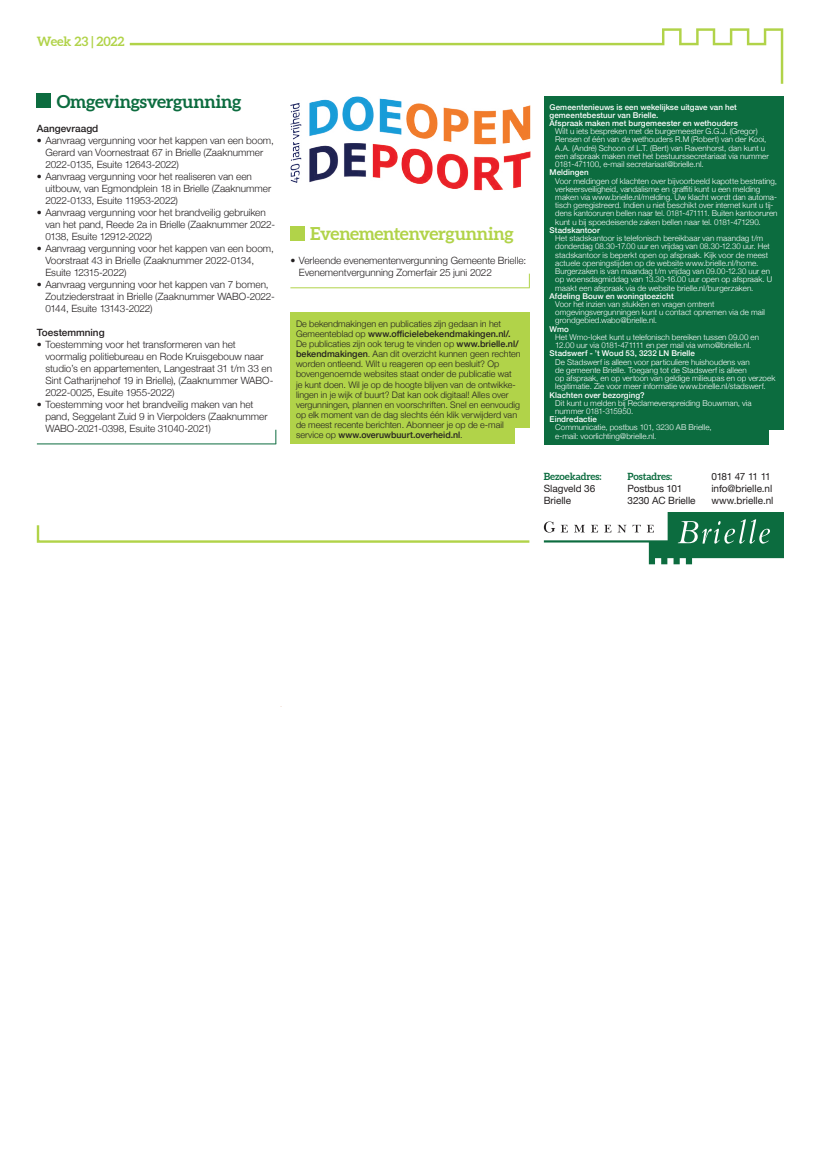
<style>
.page{position:relative;width:823px;height:1163px;background:#fff}
.page>*{position:absolute;margin:0;border:0;box-sizing:border-box;transform-origin:0 0}
.t1{font:700 18px "Aleo";letter-spacing:-.015em;color:#b1d349}
.t2{font:700 18px "Aleo";letter-spacing:-.015em;color:#0c6c3f}
.t3{font:700 13px "Aleo";letter-spacing:-.005em;color:#b1d349}
.t4{font:300 10px/12px "Helvetica Neue";letter-spacing:-.005em;color:#231f20}
.t5{font:10px/12px "Helvetica Neue";letter-spacing:-.005em;color:#231f20}
.t6{font:500 10px "Helvetica Neue";color:#231f20}
.t7{font:700 10px "Aleo";letter-spacing:-.005em;color:#0c6c3f}
.t8{font:300 9px/10.2px "Helvetica Neue";color:#231f20}
.t9{font:300 8px/8.2px "Helvetica Neue";letter-spacing:.005em;color:#fff}
.t10{font:500 8px/8.2px "Helvetica Neue";letter-spacing:.005em;color:#fff}
.s1{font-weight:500}
</style>
<div class="page">
<svg style="left:130px;top:28px;width:652px;height:56px"></svg>
<img style="left:290px;top:96px;width:240px;height:94px">
<div style="left:543px;top:96px;width:239px;height:348px;background:#0c6c3f"></div>
<div style="left:768px;top:430px;width:21px;height:19px;background:#fff"></div>
<div style="left:290px;top:312px;width:239px;height:132px;background:#b1d349"></div>
<div style="left:515px;top:428px;width:18px;height:19px;background:#fff"></div>
<svg style="left:543px;top:512px;width:239px;height:52px"></svg>
<svg style="left:37px;top:525px;width:493px;height:18px"></svg>
<svg style="left:275px;top:429px;width:1px;height:14px"></svg>
<hr style="left:37px;top:443px;width:239px;height:1px;background:#0c6c3f">
<div style="left:290px;top:226px;width:14px;height:14px;background:#b1d349"></div>
<svg style="left:528px;top:274px;width:1px;height:13px"></svg>
<hr style="left:290px;top:287px;width:239px;height:1px;background:#b1d349">
<div style="left:37px;top:94px;width:14px;height:14px;background:#0c6c3f"></div>
<h2 class="t3" style="left:37px;top:34px;width:89px">Week 23 | 2022</h2>
<h1 class="t2" style="left:57px;top:90px;width:186px">Omgevingsvergunning</h1>
<p class="t6" style="left:37px;top:120px;width:63px">Aangevraagd</p>
<p class="t4" style="left:45px;top:134px;width:230px;text-indent:-8px">• Aanvraag vergunning voor het kappen van een boom,<br>Gerard van Voornestraat 67 in Brielle (Zaaknummer<br>2022-0135, Esuite 12643-2022)</p>
<p class="t4" style="left:45px;top:170px;width:227px;text-indent:-8px">• Aanvraag vergunning voor het realiseren van een uitbouw, van Egmondplein 18 in Brielle (Zaaknummer<br>2022-0133, Esuite 11953-2022)</p>
<p class="t4" style="left:45px;top:206px;width:231px;text-indent:-8px">• Aanvraag vergunning voor het brandveilig gebruiken van het pand, Reede 2a in Brielle (Zaaknummer 2022-<br>0138, Esuite 12912-2022)</p>
<p class="t4" style="left:45px;top:242px;width:230px;text-indent:-8px">• Aanvraag vergunning voor het kappen van een boom,<br>Voorstraat 43 in Brielle (Zaaknummer 2022-0134,<br>Esuite 12315-2022)</p>
<p class="t4" style="left:45px;top:278px;width:231px;text-indent:-8px">• Aanvraag vergunning voor het kappen van 7 bomen,<br>Zoutziederstraat in Brielle (Zaaknummer WABO-2022-<br>0144, Esuite 13143-2022)</p>
<p class="t6" style="left:37px;top:324px;width:69px">Toestemmning</p>
<p class="t4" style="left:45px;top:338px;width:229px;text-indent:-8px">• Toestemming voor het transformeren van het voormalig politiebureau en Rode Kruisgebouw naar studio’s en appartementen, Langestraat 31 t/m 33 en Sint Catharijnehof 19 in Brielle), (Zaaknummer WABO-2022-0025, Esuite 1955-2022)</p>
<p class="t4" style="left:45px;top:398px;width:223px;text-indent:-8px">• Toestemming voor het brandveilig maken van het pand, Seggelant Zuid 9 in Vierpolders (Zaaknummer<br>WABO-2021-0398, Esuite 31040-2021)</p>
<h1 class="t1" style="left:310px;top:222px;width:205px">Evenementenvergunning</h1>
<p class="t4" style="left:299px;top:254px;width:228px;text-indent:-8px">• Verleende evenementenvergunning Gemeente Brielle:<br>Evenementvergunning Zomerfair 25 juni 2022</p>
<p class="t8" style="left:296px;top:317px;width:226px">De bekendmakingen en publicaties zijn gedaan in het Gemeenteblad op <span class="s1">www.officielebekendmakingen.nl/.<br></span>De publicaties zijn ook terug te vinden op <span class="s1">www.brielle.nl/ bekendmakingen</span>. Aan dit overzicht kunnen geen rechten worden ontleend. Wilt u reageren op een besluit? Op bovengenoemde websites staat onder de publicatie wat<br>je kunt doen. Wil je op de hoogte blijven van de ontwikke&shy;lingen in je wijk of buurt? Dat kan ook digitaal! Alles over vergunningen, plannen en voorschriften. Snel en eenvoudig op elk moment van de dag slechts één klik verwijderd van de meest recente berichten. Abonneer je op de e-mail service op <span class="s1">www.overuwbuurt.overheid.nl</span>.</p>
<p class="t10" style="left:549px;top:102px;width:190px">Gemeentenieuws is een wekelijkse uitgave van het gemeentebestuur van Brielle.<br>Afspraak maken met burgemeester en wethouders</p>
<p class="t9" style="left:555px;top:127px;width:215px">Wilt u iets bespreken met de burgemeester G.G.J. (Gregor)<br>Rensen of één van de wethouders R.M (Robert) van der Kooi, A.A. (André) Schoon of L.T. (Bert) van Ravenhorst, dan kunt u een afspraak maken met het bestuurssecretariaat via nummer 0181-471100, e-mail secretariaat@brielle.nl.</p>
<p class="t10" style="left:549px;top:168px;width:41px">Meldingen</p>
<p class="t9" style="left:555px;top:176px;width:224px">Voor meldingen of klachten over bijvoorbeeld kapotte bestrating, verkeersveiligheid, vandalisme en graffiti kunt u een melding maken via www.brielle.nl/melding. Uw klacht wordt dan automa&shy;tisch geregistreerd. Indien u niet beschikt over internet kunt u tij&shy;dens kantooruren bellen naar tel. 0181-471111. Buiten kantooruren kunt u bij spoedeisende zaken bellen naar tel. 0181-471290.</p>
<p class="t10" style="left:549px;top:225px;width:52px">Stadskantoor</p>
<p class="t9" style="left:555px;top:233px;width:218px">Het stadskantoor is telefonisch bereikbaar van maandag t/m donderdag 08.30-17.00 uur en vrijdag van 08.30-12.30 uur. Het stadskantoor is beperkt open op afspraak. Kijk voor de meest actuele openingstijden op de website www.brielle.nl/home.<br>Burgerzaken is van maandag t/m vrijdag van 09.00-12.30 uur en op woensdagmiddag van 13.30-16.00 uur open op afspraak. U maakt een afspraak via de website brielle.nl/burgerzaken.</p>
<p class="t10" style="left:549px;top:291px;width:125px">Afdeling Bouw en woningtoezicht</p>
<p class="t9" style="left:555px;top:299px;width:211px">Voor het inzien van stukken en vragen omtrent omgevingsvergunningen kunt u contact opnemen via de mail grondgebied.wabo@brielle.nl.</p>
<p class="t10" style="left:549px;top:324px;width:21px">Wmo</p>
<p class="t9" style="left:555px;top:332px;width:205px">Het Wmo-loket kunt u telefonisch bereiken tussen 09.00 en<br>12.00 uur via 0181-471111 en per mail via wmo@brielle.nl.</p>
<p class="t10" style="left:549px;top:349px;width:147px">Stadswerf - ’t Woud 53, 3232 LN Brielle</p>
<p class="t9" style="left:555px;top:357px;width:221px">De Stadswerf is alleen voor particuliere huishoudens van<br>de gemeente Brielle. Toegang tot de Stadswerf is alleen<br>op afspraak, en op vertoon van geldige milieupas en op verzoek legitimatie. Zie voor meer informatie www.brielle.nl/stadswerf.</p>
<p class="t10" style="left:549px;top:390px;width:96px">Klachten over bezorging?</p>
<p class="t9" style="left:555px;top:398px;width:198px">Dit kunt u melden bij Reclameverspreiding Bouwman, via nummer 0181-315950.</p>
<p class="t10" style="left:549px;top:414px;width:49px">Eindredactie</p>
<p class="t9" style="left:555px;top:423px;width:158px">Communicatie, postbus 101, 3230 AB Brielle, e-mail: voorlichting@brielle.nl.</p>
<p class="t7" style="left:543px;top:470px;width:59px">Bezoekadres:</p>
<p class="t5" style="left:543px;top:483px;width:53px">Slagveld 36<br>Brielle</p>
<p class="t7" style="left:627px;top:470px;width:46px">Postadres:</p>
<p class="t5" style="left:627px;top:483px;width:69px">Postbus 101<br>3230 AC Brielle</p>
<p class="t5" style="left:711px;top:471px;width:63px">0181 47 11 11 info@brielle.nl www.brielle.nl</p>
</div>
